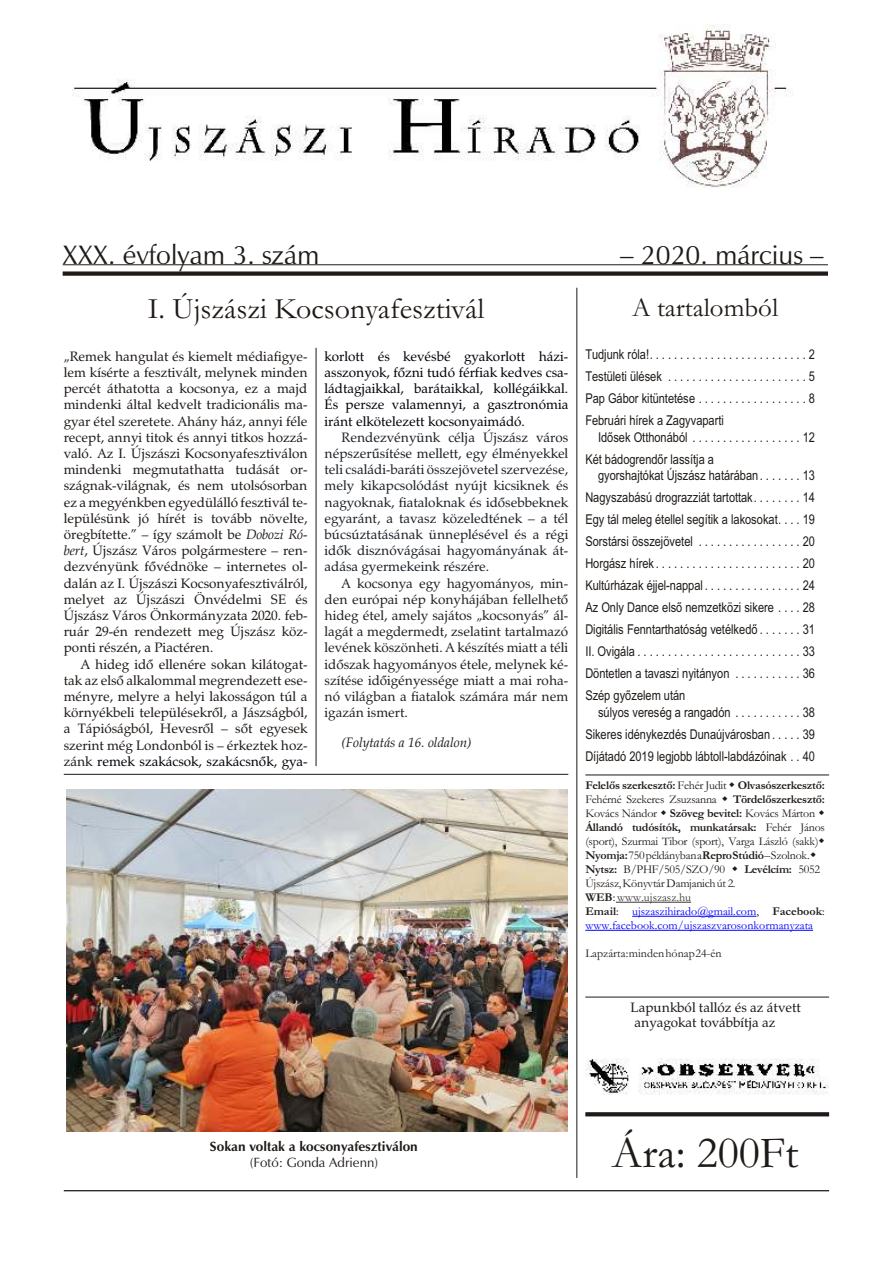
<style>
.page{position:relative;width:894px;height:1263px;background:#fff}
.page>*{position:absolute;margin:0;border:0;box-sizing:border-box;transform-origin:0 0}
.t1{font:45px "Garamond";color:#1f1a17}
.t2{font:30px "Garamond";color:#1f1a17}
.t3{font:27px "Zapf Humanist 601 PFL";color:#1f1a17}
.t4{font:27px "Garamond";color:#1f1a17}
.t5{font:13.5px/16.2px "Zapf Calligraphic 801 PFL";color:#1f1a17;text-align:justify}
.t6{font:13.5px/22px "Arial Narrow";letter-spacing:-.005em;color:#1f1a17;text-align:justify}
.t7{font:13.5px/16.2px "Zapf Calligraphic 801 PFL";color:#1c2129;text-align:justify}
.t8{font:13.5px/16.2px "Zapf Calligraphic 801 PFL";color:#212121;text-align:justify}
.t9{font:13.5px/16.2px "Zapf Calligraphic 801 PFL";color:#00000a;text-align:justify}
.t10{font:700 13.5px "Zapf Humanist 601 PFL";color:#1f1a17}
.t11{font:italic 13.5px "Zapf Calligraphic 801 PFL";color:#1f1a17}
.t12{font:13.5px "Zapf Humanist 601 PFL";color:#1f1a17}
.t13{font:12px/14.1px "Garamond";letter-spacing:-.02em;color:#1f1a17}
.t14{font:12px/14.1px "Garamond";color:#00f}
.t15{font:700 12px/14.1px "Garamond";letter-spacing:-.025em;color:#1f1a17}
.t16{font:12px "Garamond";color:#1f1a17}
.s1{font-style:italic}
.s2{color:#00000a}
.s3{font-weight:400}
.s4{font-weight:700}
.s5{color:#1f1a17}
.s6{font-weight:700;color:#1f1a17}
.s7{color:#383633}
</style>
<div class="page">
<hr style="left:577px;top:288px;width:1px;height:890px;background:#1f1a17">
<div style="left:63px;top:271px;width:765px;height:5px;background:#1f1a17"></div>
<hr style="left:63px;top:264px;width:765px;height:1px;background:#1f1a17">
<hr style="left:316px;top:348px;width:1px;height:418px;background:#1f1a17">
<hr style="left:64px;top:774px;width:504px;height:1px;background:#1f1a17">
<svg style="left:585px;top:1112px;width:244px;height:4px"></svg>
<img style="left:585px;top:1058px;width:243px;height:37px">
<hr style="left:64px;top:1190px;width:765px;height:1px;background:#1f1a17">
<img style="left:72px;top:24px;width:721px;height:164px">
<img style="left:66px;top:790px;width:502px;height:341px">
<hr style="left:616px;top:902px;width:75px;height:1px;background:#383633">
<hr style="left:632px;top:916px;width:124px;height:1px;background:#00f">
<hr style="left:585px;top:930px;width:228px;height:1px;background:#00f">
<hr style="left:585px;top:775px;width:244px;height:1px;background:#1f1a17">
<hr style="left:585px;top:997px;width:244px;height:1px;background:#1f1a17">
<h3 class="t3" style="left:63px;top:243px;width:258px">XXX. év fo lyam 3. szám</h3>
<h3 class="t3" style="left:620px;top:243px;width:205px">– 2020. március –</h3>
<h2 class="t2" style="left:148px;top:298px;width:338px">I. Újszászi Kocsonyafesztivál</h2>
<p class="t5" style="left:64px;top:350px;width:245px">„Re mek han gu lat és ki emelt mé dia fi gye - lem kí sér te a fesz ti vált, mely nek min den per cét át ha tot ta a ko cso nya, ez a majd min den ki ál tal ked velt tra di ci o ná lis ma - gyar étel sze re te te. Ahány ház, annyi féle re cept, annyi ti tok és annyi tit kos hoz zá - va ló. Az I. Újszászi Ko cso nya fesz ti vá lon min den ki meg mu tat hat ta tu dá sát or - szág nak-vi lág nak, és nem utol só sor ban ez a me gyénk ben egye dül ál ló fesz ti vál te - le pü lé sünk jó hí rét is to vább nö vel te, öreg bí tet te.” – így szá molt be <span class="s1">Do bo zi Ró - bert</span>, Újszász Vá ros pol gár mes te re – ren - dez vé nyünk fõ véd nö ke – internetes ol - da lán az I. Újszászi Ko cso nya fesz ti vál ról, me lyet az Újszászi Ön vé del mi SE és Újszász Vá ros Ön kor mány za ta 2020. feb - ru ár 29-én ren de zett meg Újszász köz - pon ti ré szén, a Pi ac té ren.</p>
<p class="t5" style="left:64px;top:657px;width:245px;text-indent:17px">A hi deg idõ el le né re so kan ki lá to gat - tak az elsõ al ka lom mal meg ren de zett ese - mény re, mely re a he lyi la kos sá gon túl a kör nyék be li te le pü lé sek rõl, a Jász ság ból, a Tápióságból, He ves rõl – sõt egye sek sze rint még Lon don ból is – ér kez tek hoz - zánk <span class="s2">re mek sza ká csok, sza kács nõk, gya -</span></p>
<h3 class="t4" style="left:632px;top:298px;width:148px">A tartalomból</h3>
<p class="t6" style="left:585px;top:345px;width:231px">Tudjunk róla!..........................2<br>Tes tü le tiülé sek .......................5<br>Pap Gá bor ki tün te té se..................8<br>Feb ru á ri hí rek a Zagy va par ti</p>
<p class="t6" style="left:585px;top:427px;width:231px;text-indent:13px">Idõ sekOtt ho ná ból ..................12<br>Két bá dog rend õr las sít ja a</p>
<p class="t6" style="left:585px;top:465px;width:231px;text-indent:13px">gyors haj tó kat Újszász ha tá rá ban. . . . . . . 13<br>Nagy sza bá sú drog raz zi át tar tot tak. . . . . . . . 14<br>Egy tál me leg étel lel se gí tik a la ko so kat. . . . 19<br>Sors tár si össze jö ve tel .................20<br>Hor gász hí rek........................20<br>Kul túr há zak éj jel-nap pal................ 24<br>Az Only Dance el sõ nem zet kö zi si ke re . . . . 28<br>Di gi tá lis Fenn tart ha tó ság ve tél ke dõ . . . . . . . 31<br>II. Ovi gá la...........................33<br>Dön tet len a ta va szi nyi tá nyon . . . . . . . . . . . 36<br>Szép gyõ ze lem után</p>
<p class="t6" style="left:585px;top:702px;width:231px;text-indent:13px">sú lyos ve re ség a rang adón . . . . . . . . . . . 38<br>Si ke res idény kez dés Du na új vá ros ban . . . . . 39<br>Díjátadó 2019 legjobb lábtoll-labdázóinak . . 40</p>
<p class="t9" style="left:325px;top:350px;width:245px">kor lott és ke vés bé gya kor lott há zi - asszony ok, fõz ni tudó fér fi ak ked ves csa - lád tag ja ik kal, ba rá ta ik kal, kol lé gá ik kal.<br>És per sze va la mennyi, a gaszt ro nó mia iránt el kö te le zett ko cso nya imá dó.</p>
<p class="t7" style="left:325px;top:431px;width:245px;text-indent:17px">Ren dez vé nyünk cél ja Újszász vá ros nép sze rû sí té se mel lett, egy él mé nyek kel teli csa lá di-ba rá ti össze jö ve tel szer ve zé se, mely ki kap cso ló dást nyújt ki csik nek és na gyok nak, fi a ta lok nak és idõ seb bek nek egy aránt, a ta vasz kö ze led té nek – a tél bú csúz ta tá sá nak ün nep lé sé vel és a régi idõk disz nó vá gá sai ha gyo má nyá nak át - adá sa gyer me ke ink ré szé re.</p>
<p class="t8" style="left:325px;top:576px;width:245px;text-indent:17px">A ko cso nya egy ha gyo má nyos, min&shy;den eu ró pai nép kony há já ban fel lel he tõ hi deg étel, amely sa já tos „ko cso nyás” ál - la gát a meg der medt, zse la tint tar tal ma zó le vé nek kö szön he ti. A ké szí tés mi att a té li idõ szak ha gyo má nyos éte le, mely nek ké - szí té se idõ igé nyes sé ge mi att a mai ro ha - nó vi lág ban a fi a ta lok szá má ra már nem iga zán is mert.</p>
<p class="t11" style="left:342px;top:737px;width:132px">(Foly ta tás a 16. ol da lon)</p>
<p class="t15" style="left:585px;top:779px;width:241px">Fe le lõs szer kesz tõ: <span class="s3">Fe hér Ju dit</span> Olvasó szer kesztõ:<br><span class="s3">Fehérné Sze ke res Zsu zsan na</span></p>
<p class="t13" style="left:585px;top:793px;width:241px;text-indent:148px"><span class="s4">Tör de lõ szer kesz tõ:<br></span>Ko vács Nán dor <span class="s4">Szö veg be vi tel:</span> Ko vács Márton <span class="s4">Ál lan dó tu dó sí tók, mun ka tár sak:</span> Fe hér Já nos (sport), Szurmai Ti bor (sport), Varga Lász ló (sakk)<br><span class="s4">Nyom ja:</span>750 pél dány ban a<span class="s4">Repro Stú dió</span> – Szol nok.<br><span class="s4">Nytsz:</span> B/PHF/505/SZO/90</p>
<p class="t15" style="left:744px;top:864px;width:77px">Le vél cím: <span class="s3">5052</span></p>
<p class="t14" style="left:585px;top:878px;width:241px"><span class="s5">Újszász, Könyv tár Dam ja nich út 2.<br></span><span class="s6">WEB</span><span class="s5">:</span> <span class="s7">www.ujszasz.hu<br></span><span class="s6">Ema il</span><span class="s5">:</span> ujszaszihirado@gmail.com<span class="s5">,</span> <span class="s6">Facebook</span><span class="s5">: </span>www.facebook.com/ujszaszvarosonkormanyzata</p>
<p class="t16" style="left:585px;top:949px;width:138px">Lap zár ta:min den hó nap 24-én</p>
<p class="t10" style="left:210px;top:1141px;width:210px">Sokan voltak a kocsonyafesztiválon</p>
<p class="t12" style="left:250px;top:1157px;width:130px">(Fotó: Gonda Adrienn)</p>
<p class="t5" style="left:631px;top:1002px;width:172px;line-height:14.9px">Lapunkból tallóz és az átvett anyagokat továbbítja az</p>
<h1 class="t1" style="left:612px;top:1138px;width:188px">Ára: 200Ft</h1>
</div>
